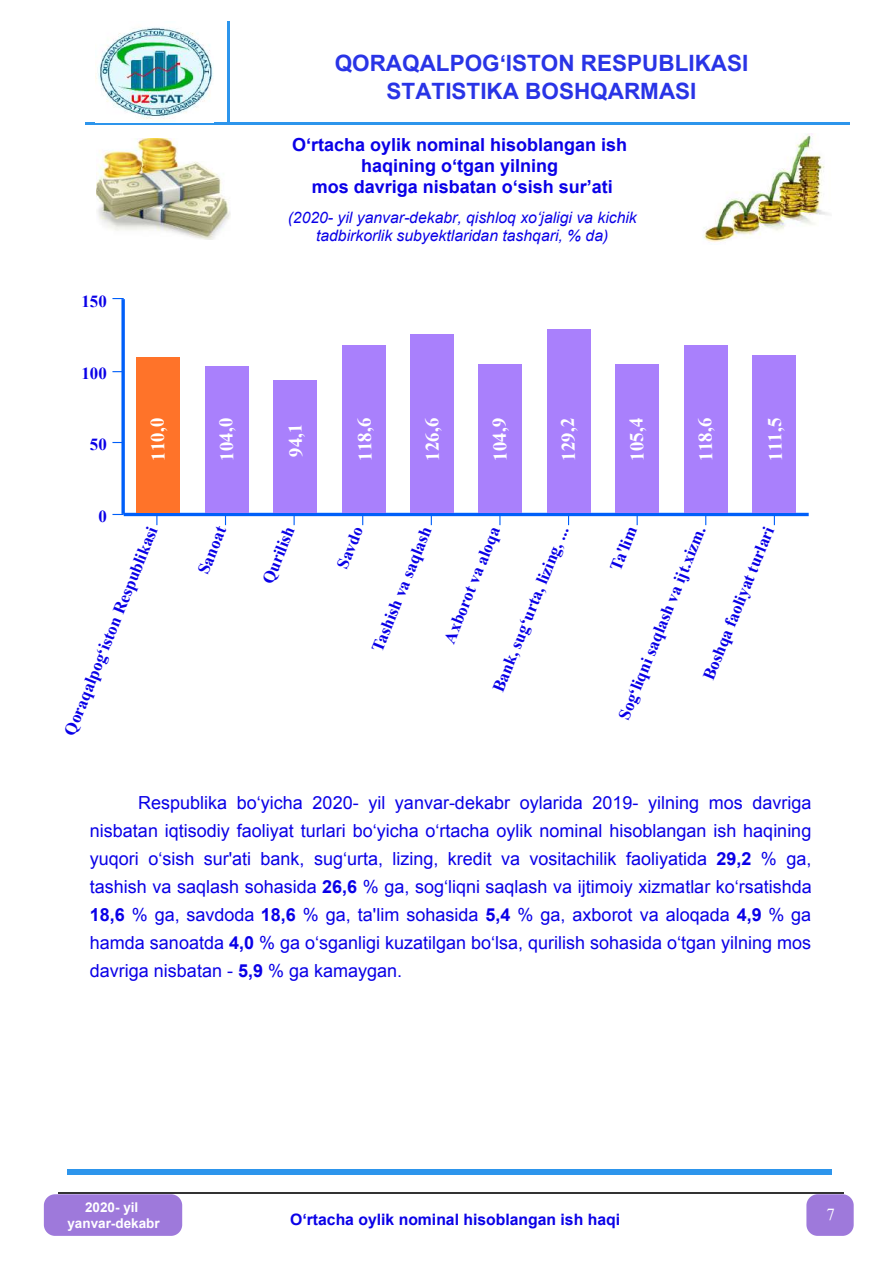
<style>
.page{position:relative;width:893px;height:1262px;background:#fff}
.page>*{position:absolute;margin:0;border:0;box-sizing:border-box;transform-origin:0 0}
.t1{font:700 22.5px/28px "Arial";color:#2934e6;text-align:center}
.t2{font:700 19.05px "Times New Roman";color:#fff}
.t3{font:18px/28px "Arial";color:#0a00e7;text-align:justify}
.t4{font:700 18px/21.3px "Arial";color:#0a00e7;text-align:center}
.t5{font:700 16.8px "Times New Roman";color:#0a00e7}
.t6{font:16.8px "Times New Roman";color:#fdffff}
.t7{font:italic 15.75px/18px "Arial";color:#0a00e7;text-align:center}
.t8{font:700 15.75px "Arial";color:#0a00e7}
.t9{font:700 13.5px/15.8px "Arial";color:#fff;text-align:center}
.s1{font-weight:700}
</style>
<div class="page">
<hr style="left:85px;top:123px;width:765px;height:2px;background:#2d95ec">
<hr style="left:227px;top:21px;width:2px;height:102px;background:#2d95ec">
<img style="left:96px;top:27px;width:117px;height:92px">
<hr style="left:58px;top:1191px;width:785px;height:2px;background:#333">
<div style="left:44px;top:1194px;width:138px;height:41px;background:#9e79db"></div>
<svg style="left:806px;top:1194px;width:47px;height:41px;background:#a380dd"></svg>
<div style="left:67px;top:1169px;width:765px;height:6px;background:#2d95ec"></div>
<img style="left:97px;top:138px;width:133px;height:101px">
<img style="left:703px;top:134px;width:126px;height:108px">
<svg style="left:293px;top:516px;width:2px;height:9px"></svg>
<hr style="left:124px;top:513px;width:684px;height:3px;background:#005ff9">
<svg style="left:112px;top:298px;width:12px;height:1px"></svg>
<svg style="left:112px;top:514px;width:12px;height:1px"></svg>
<svg style="left:121px;top:299px;width:4px;height:215px"></svg>
<div style="left:136px;top:357px;width:44px;height:156px;background:#ff7329"></div>
<div style="left:205px;top:366px;width:43px;height:147px;background:#a980fc"></div>
<div style="left:273px;top:380px;width:44px;height:133px;background:#a980fc"></div>
<div style="left:342px;top:345px;width:44px;height:168px;background:#a980fc"></div>
<div style="left:410px;top:334px;width:44px;height:179px;background:#a980fc"></div>
<div style="left:478px;top:364px;width:44px;height:149px;background:#a980fc"></div>
<div style="left:546px;top:329px;width:44px;height:184px;background:#a980fc"></div>
<div style="left:615px;top:364px;width:44px;height:149px;background:#a980fc"></div>
<div style="left:683px;top:345px;width:44px;height:168px;background:#a980fc"></div>
<div style="left:752px;top:355px;width:44px;height:158px;background:#a980fc"></div>
<p class="t1" style="left:335px;top:50px;width:415px">QORAQALPOG‘ISTON RESPUBLIKASI<br>STATISTIKA BOSHQARMASI</p>
<p class="t5" style="left:81px;top:290px;width:27px">150</p>
<p class="t5" style="left:81px;top:361px;width:27px">100</p>
<p class="t5" style="left:90px;top:433px;width:18px">50</p>
<p class="t5" style="left:98px;top:504px;width:10px">0</p>
<p class="t4" style="left:292px;top:134px;width:336px">O‘rtacha oylik nominal hisoblangan ish haqining o‘tgan yilning<br>mos davriga nisbаtan o‘sish sur’ati</p>
<p class="t7" style="left:287px;top:208px;width:350px">(2020- yil yanvar-dekabr, qishloq xo‘jaligi va kichik tadbirkorlik subyektlaridan tashqari, % da)</p>
<p class="t2" style="left:145px;top:461px;width:44px;rotate:-91deg">110,0</p>
<p class="t2" style="left:214px;top:461px;width:44px;rotate:-91deg">104,0</p>
<p class="t2" style="left:283px;top:457px;width:35px;rotate:-91deg">94,1</p>
<p class="t2" style="left:352px;top:461px;width:44px;rotate:-91deg">118,6</p>
<p class="t2" style="left:419px;top:461px;width:44px;rotate:-91deg">126,6</p>
<p class="t2" style="left:487px;top:461px;width:44px;rotate:-91deg">104,9</p>
<p class="t2" style="left:555px;top:461px;width:44px;rotate:-91deg">129,2</p>
<p class="t2" style="left:624px;top:461px;width:44px;rotate:-91deg">105,4</p>
<p class="t2" style="left:692px;top:461px;width:44px;rotate:-91deg">118,6</p>
<p class="t2" style="left:762px;top:461px;width:44px;rotate:-91deg">111,5</p>
<p class="t5" style="left:697px;top:675px;width:165px;rotate:-68deg">Boshqa faoliyat turlari</p>
<p class="t5" style="left:58px;top:730px;width:225px;rotate:-68deg">Qoraqalpog‘iston Respublikasi</p>
<p class="t5" style="left:192px;top:569px;width:51px;rotate:-68deg">Sanoat</p>
<p class="t5" style="left:256px;top:578px;width:61px;rotate:-68deg">Qurilish</p>
<p class="t5" style="left:331px;top:563px;width:46px;rotate:-68deg">Savdo</p>
<p class="t5" style="left:366px;top:646px;width:135px;rotate:-68deg">Tashish va saqlash</p>
<p class="t5" style="left:438px;top:638px;width:126px;rotate:-68deg">Axborot va aloqa</p>
<p class="t5" style="left:486px;top:686px;width:178px;rotate:-68deg">Bank, sug‘urta, lizing, ...</p>
<p class="t5" style="left:604px;top:565px;width:48px;rotate:-68deg">Ta'lim</p>
<p class="t5" style="left:612px;top:714px;width:208px;rotate:-68deg">Sog‘liqni saqlash va ijt.xizm.</p>
<p class="t3" style="left:90px;top:788px;width:723px;text-indent:48px">Respublika bo‘yicha 2020- yil yanvar-dekabr oylarida 2019- yilning mos davriga nisbatan iqtisodiy faoliyat turlari bo‘yicha o‘rtacha oylik nominal hisoblangan ish haqining yuqori o‘sish sur'ati bank, sug‘urta, lizing, kredit va vositachilik faoliyatida <span class="s1">29,2</span> % ga, tashish va saqlash sohasida <span class="s1">26,6</span> % ga, sog‘liqni saqlash va ijtimoiy xizmatlar ko‘rsatishda <span class="s1">18,6</span> % ga, savdoda <span class="s1">18,6</span> % ga, ta'lim sohasida <span class="s1">5,4</span> % ga, axborot va aloqada <span class="s1">4,9</span> % ga hamda sanoatda <span class="s1">4,0</span> % ga o‘sganligi kuzatilgan bo‘lsa, qurilish sohasida o‘tgan yilning mos davriga nisbatan - <span class="s1">5,9</span> % ga kamaygan.</p>
<p class="t9" style="left:67px;top:1200px;width:94px">2020- yil yanvar-dekabr</p>
<p class="t8" style="left:290px;top:1208px;width:331px">O‘rtacha oylik nominal hisoblangan ish haqi</p>
<p class="t6" style="left:826px;top:1203px;width:10px">7</p>
</div>
